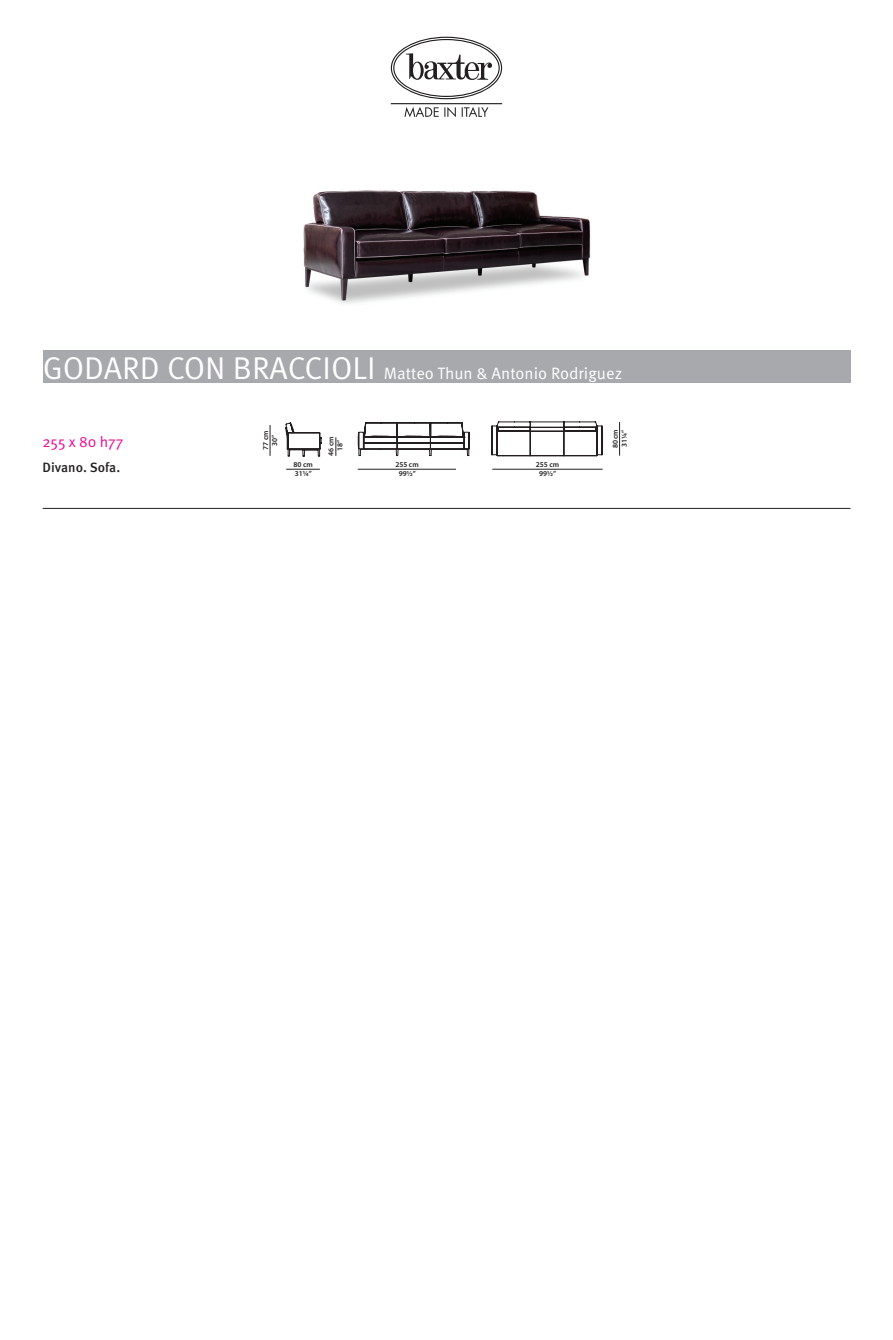
<style>
.page{position:relative;width:893px;height:1340px;background:#fff}
.page>*{position:absolute;margin:0;border:0;box-sizing:border-box;transform-origin:0 0}
.t1{font:16.5px "Meta Pro";color:#fff}
.t2{font:15px "Meta Pro";color:#ed028c}
.t3{font:500 13.5px "Meta Pro";color:#231f20}
.t4{font:600 7.5px/9px "Myriad Pro";color:#231f20;text-align:center}
.s1{font-size:31.5px}
</style>
<div class="page">
<hr style="left:286px;top:469px;width:34px;height:1px;background:#231f20">
<hr style="left:270px;top:425px;width:1px;height:31px;background:#231f20">
<hr style="left:358px;top:469px;width:98px;height:1px;background:#231f20">
<hr style="left:619px;top:422px;width:1px;height:33px;background:#231f20">
<hr style="left:492px;top:469px;width:111px;height:1px;background:#231f20">
<svg style="left:285px;top:422px;width:318px;height:34px"></svg>
<hr style="left:43px;top:508px;width:807px;height:1px;background:#231f20">
<img style="left:303px;top:190px;width:288px;height:114px">
<div style="left:43px;top:350px;width:807px;height:33px;background:#a8a9ad"></div>
<svg style="left:391px;top:37px;width:111px;height:80px"></svg>
<h1 class="t1" style="left:43px;top:362px;width:581px"><span class="s1">GODARD CON BRACCIOLI</span> Matteo Thun &amp; Antonio Rodriguez</h1>
<h2 class="t2" style="left:43px;top:432px;width:82px">255 x 80 h77</h2>
<h3 class="t3" style="left:43px;top:458px;width:79px">Divano. Sofa.</h3>
<p class="t4" style="left:261px;top:450px;width:21px;rotate:-90deg">77 cm<br>30”</p>
<p class="t4" style="left:326px;top:456px;width:21px;rotate:-90deg">46 cm<br>18”</p>
<p class="t4" style="left:293px;top:460px;width:21px;text-align:left">80 cm<br>31¼”</p>
<p class="t4" style="left:395px;top:460px;width:25px">255 cm<br>99½”</p>
<p class="t4" style="left:536px;top:460px;width:25px">255 cm<br>99½”</p>
<p class="t4" style="left:610px;top:448px;width:21px;text-align:left;rotate:-90deg">80 cm<br>31¼”</p>
</div>
